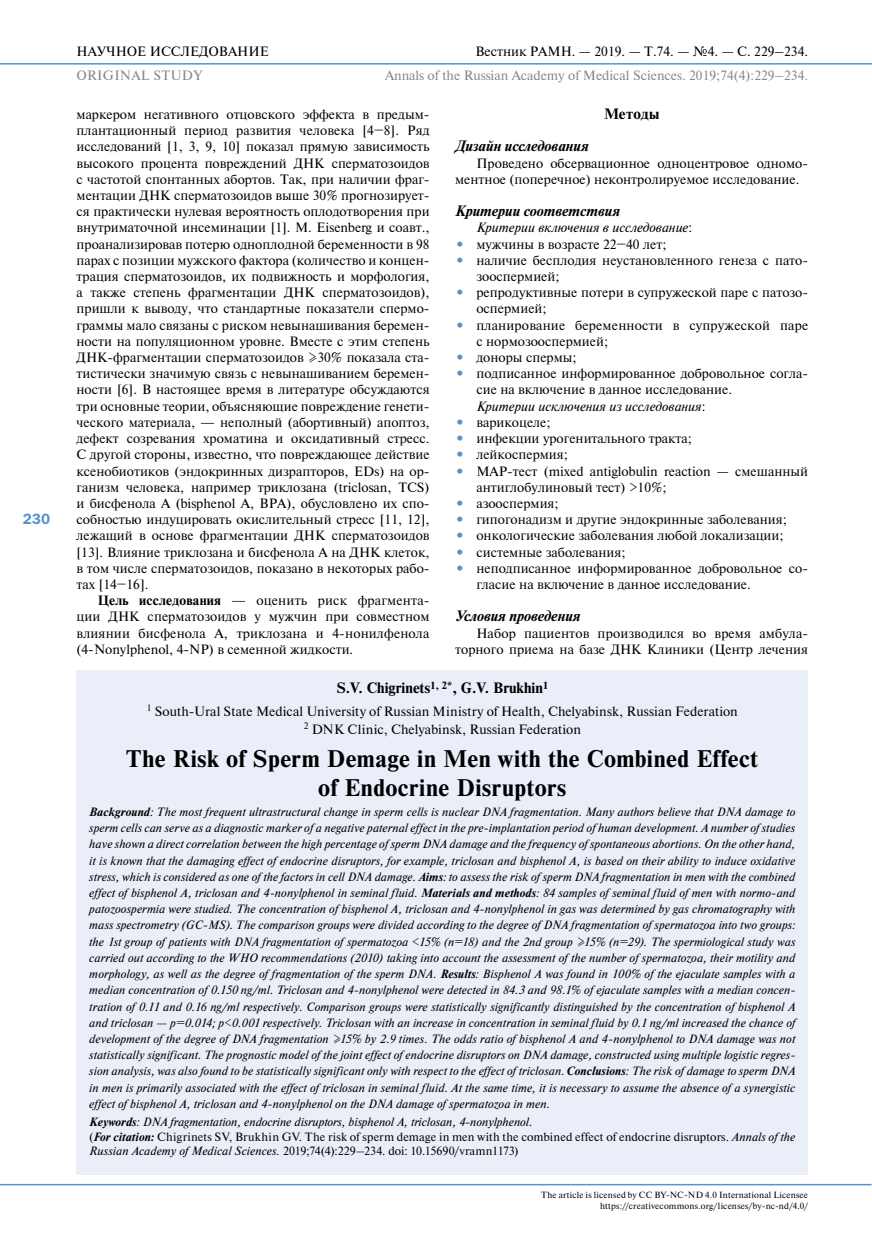
<style>
.page{position:relative;width:872px;height:1234px;background:#fff}
.page>*{position:absolute;margin:0;border:0;box-sizing:border-box;transform-origin:0 0}
.t1{font:700 24px/28.8px "Newton";letter-spacing:.02em;color:#000;text-align:center}
.t2{font:italic 700 15px "Newton";color:#000}
.t3{font:700 15px "Newton";color:#000}
.t4{font:15px "Franklin Gothic Demi C";color:#5692ce}
.t5{font:13.5px/16.2px "Newton";color:#000}
.t6{font:13.5px "Newton";color:#878787}
.t7{font:italic 13.5px "Newton";color:#000}
.t8{font:13.5px "Newton";letter-spacing:.02em;color:#878787}
.t9{font:italic 12px/16.2px "Newton";letter-spacing:.005em;color:#000;text-align:justify}
.t10{font:12px/14.4px "Newton";letter-spacing:.01em;color:#000}
.t11{font:9px/10.8px "Newton";letter-spacing:.025em;color:#000;text-align:right}
.s1{font-weight:700}
.s2{font-style:normal}
.s3{font-weight:700;color:#5692ce}
.s4{font-style:italic}
.s5{font-weight:700;font-style:italic}
</style>
<div class="page">
<hr style="left:0;top:63px;width:872px;height:2px;background:#5692ce">
<hr style="left:0;top:1183px;width:871px;height:1px;background:#5692ce">
<div style="left:77px;top:670px;width:731px;height:504px;background:#e9eef9"></div>
<p class="t4" style="left:23px;top:510px;width:29px">230</p>
<p class="t5" style="left:77px;top:43px;width:194px">НАУЧНОЕ ИССЛЕДОВАНИЕ</p>
<p class="t8" style="left:77px;top:66px;width:127px">ORIGINAL STUDY</p>
<p class="t5" style="left:475px;top:43px;width:334px">Вестник РАМН. — 2019. — Т.74. — №4. — С. 229–234.</p>
<p class="t6" style="left:385px;top:66px;width:424px">Annals of the Russian Academy of Medical Sciences. 2019;74(4):229–234.</p>
<p class="t5" style="left:77px;top:106px;width:355px;text-align:justify">маркером негативного отцовского эффекта в предым&shy;плантационный период развития человека [4−8]. Ряд исследований [1, 3, 9, 10] показал прямую зависимость высокого процента повреждений ДНК сперматозоидов с частотой спонтанных абортов. Так, при наличии фраг&shy;ментации ДНК сперматозоидов выше 30% прогнозирует&shy;ся практически нулевая вероятность оплодотворения при внутриматочной инсеминации [1]. M. Eisenberg и соавт., проанализировав потерю одноплодной беременности в 98 парах с позиции мужского фактора (количество и концен&shy;трация сперматозоидов, их подвижность и морфология, а также степень фрагментации ДНК сперматозоидов), пришли к выводу, что стандартные показатели спермо&shy;граммы мало связаны с риском невынашивания беремен&shy;ности на популяционном уровне. Вместе с этим степень ДНК-фрагментации сперматозоидов ≥30% показала ста&shy;тистически значимую связь с невынашиванием беремен&shy;ности [6]. В настоящее время в литературе обсуждаются три основные теории, объясняющие повреждение генети&shy;ческого материала, ― неполный (абортивный) апоптоз, дефект созревания хроматина и оксидативный стресс.<br>С другой стороны, известно, что повреждающее действие ксенобиотиков (эндокринных дизрапторов, EDs) на ор&shy;ганизм человека, например триклозана (triclosan, TCS) и бисфенола А (bisphenol A, ВРА), обусловлено их спо&shy;собностью индуцировать окислительный стресс [11, 12], лежащий в основе фрагментации ДНК сперматозоидов [13]. Влияние триклозана и бисфенола А на ДНК клеток, в том числе сперматозоидов, показано в некоторых рабо&shy;тах [14−16].</p>
<p class="t5" style="left:77px;top:592px;width:354px;text-align:justify;text-indent:21px"><span class="s1">Цель исследования</span> ― оценить риск фрагмента&shy;ции ДНК сперматозоидов у мужчин при совместном влиянии бисфенола А, триклозана и 4-нонилфенола (4-Nonylphenol, 4-NP) в семенной жидкости.</p>
<p class="t3" style="left:604px;top:104px;width:57px">Методы</p>
<p class="t2" style="left:455px;top:137px;width:135px">Дизайн исследования</p>
<p class="t5" style="left:455px;top:154px;width:354px;text-indent:21px">Проведено обсервационное одноцентровое одномо&shy;ментное (поперечное) неконтролируемое исследование.</p>
<p class="t2" style="left:455px;top:202px;width:166px">Критерии соответствия</p>
<p class="t7" style="left:476px;top:219px;width:217px">Критерии включения в исследование<span class="s2">:</span></p>
<p class="t5" style="left:455px;top:235px;width:213px"><span class="s3">•</span> мужчины в возрасте 22−40 лет;</p>
<p class="t5" style="left:476px;top:251px;width:333px;text-indent:-21px"><span class="s3">•</span> наличие бесплодия неустановленного генеза c пато&shy;зооспермией;</p>
<p class="t5" style="left:476px;top:284px;width:333px;text-indent:-21px"><span class="s3">•</span> репродуктивные потери в супружеской паре с патозо&shy;оспермией;</p>
<p class="t5" style="left:476px;top:316px;width:333px;text-indent:-21px"><span class="s3">•</span> планирование беременности в супружеской паре с нормозооспермией;</p>
<p class="t5" style="left:455px;top:349px;width:123px"><span class="s3">•</span> доноры спермы;</p>
<p class="t5" style="left:476px;top:365px;width:333px;text-indent:-21px"><span class="s3">•</span> подписанное информированное добровольное согла&shy;сие на включение в данное исследование.<br><span class="s4">Критерии исключения из исследования</span>:</p>
<p class="t5" style="left:455px;top:413px;width:97px"><span class="s3">•</span> варикоцеле;</p>
<p class="t5" style="left:455px;top:430px;width:238px"><span class="s3">•</span> инфекции урогенитального тракта;</p>
<p class="t5" style="left:455px;top:446px;width:114px"><span class="s3">•</span> лейкоспермия;</p>
<p class="t5" style="left:476px;top:462px;width:333px;text-indent:-21px"><span class="s3">•</span> МАР-тест (mixed antiglobulin reaction — смешанный антиглобулиновый тест) &gt;10%;</p>
<p class="t5" style="left:455px;top:494px;width:105px"><span class="s3">•</span> азооспермия;</p>
<p class="t5" style="left:455px;top:511px;width:333px"><span class="s3">•</span> гипогонадизм и другие эндокринные заболевания;</p>
<p class="t5" style="left:455px;top:527px;width:330px"><span class="s3">•</span> онкологические заболевания любой локализации;</p>
<p class="t5" style="left:455px;top:543px;width:172px"><span class="s3">•</span> системные заболевания;</p>
<p class="t5" style="left:476px;top:559px;width:333px;text-indent:-21px"><span class="s3">•</span> неподписанное информированное добровольное со&shy;гласие на включение в данное исследование.</p>
<p class="t2" style="left:455px;top:607px;width:127px">Условия проведения</p>
<p class="t5" style="left:455px;top:624px;width:354px;text-align:right">Набор пациентов производился во время амбула&shy;торного приема на базе ДНК Клиники (Центр лечения</p>
<p class="t3" style="left:336px;top:679px;width:213px">S.V. Chigrinets<sup>1,</sup> <sup>2*</sup>, G.V. Brukhin<sup>1</sup></p>
<p class="t5" style="left:147px;top:701px;width:592px;line-height:18px;text-align:center"><sup>1</sup> South-Ural State Medical University of Russian Ministry of Health, Chelyabinsk, Russian Federation<br><sup>2</sup> DNK Clinic, Chelyabinsk, Russian Federation</p>
<h1 class="t1" style="left:126px;top:744px;width:633px">The Risk of Sperm Demage in Men with the Combined Effect of Endocrine Disruptors</h1>
<p class="t9" style="left:89px;top:803px;width:707px"><span class="s1">Background</span>: The most frequent ultrastructural change in sperm cells is nuclear DNA fragmentation. Many authors believe that DNA damage to sperm cells can serve as a diagnostic marker of a negative paternal effect in the pre-implantation period of human development. A number of studies have shown a direct correlation between the high percentage of sperm DNA damage and the frequency of spontaneous abortions. On the other hand, it is known that the damaging effect of endocrine disruptors, for example, triclosan and bisphenol A, is based on their ability to induce oxidative stress, which is considered as one of the factors in cell DNA damage. <span class="s1">Aims</span>: to assess the risk of sperm DNA fragmentation in men with the combined effect of bisphenol A, triclosan and 4-nonylphenol in seminal fluid. <span class="s1">Materials and methods</span>: 84 samples of seminal fluid of men with normo-and patozoospermia were studied. The concentration of bisphenol A, triclosan and 4-nonylphenol in gas was determined by gas chromatography with mass spectrometry (GC-MS). The comparison groups were divided according to the degree of DNA fragmentation of spermatozoa into two groups: the 1st group of patients with DNA fragmentation of spermatozoa &lt;15% (n=18) and the 2nd group ≥15% (n=29). The spermiological study was carried out according to the WHO recommendations (2010) taking into account the assessment of the number of spermatozoa, their motility and morphology, as well as the degree of fragmentation of the sperm DNA. <span class="s1">Results</span>: Bisphenol A was found in 100% of the ejaculate samples with a median concentration of 0.150 ng/ml. Triclosan and 4-nonylphenol were detected in 84.3 and 98.1% of ejaculate samples with a median concen&shy;tration of 0.11 and 0.16 ng/ml respectively. Comparison groups were statistically significantly distinguished by the concentration of bisphenol A and triclosan — p=0.014; p&lt;0.001 respectively. Triclosan with an increase in concentration in seminal fluid by 0.1 ng/ml increased the chance of development of the degree of DNA fragmentation ≥15% by 2.9 times. The odds ratio of bisphenol A and 4-nonylphenol to DNA damage was not statistically significant. The prognostic model of the joint effect of endocrine disruptors on DNA damage, constructed using multiple logistic regres&shy;sion analysis, was also found to be statistically significant only with respect to the effect of triclosan. <span class="s1">Conclusions</span>: The risk of damage to sperm DNA in men is primarily associated with the effect of triclosan in seminal fluid. At the same time, it is necessary to assume the absence of a synergistic effect of bisphenol A, triclosan and 4-nonylphenol on the DNA damage of spermatozoa in men.</p>
<p class="t10" style="left:89px;top:1114px;width:707px"><span class="s5">Keywords</span><span class="s4">: DNA fragmentation, endocrine disruptors, bisphenol A, triclosan, 4-nonylphenol.<br></span>(<span class="s5">For citation:</span> Chigrinets SV, Brukhin GV. The risk of sperm demage in men with the combined effect of endocrine disruptors. <span class="s4">Annals of the<br>Russian Academy of Medical Sciences.</span> 2019;74(4):229–234. doi: 10.15690/vramn1173)</p>
<p class="t11" style="left:541px;top:1189px;width:268px">The article is licensed by CC BY-NC-ND 4.0 International Licensee https://creativecommons.org/licenses/by-nc-nd/4.0/</p>
</div>
